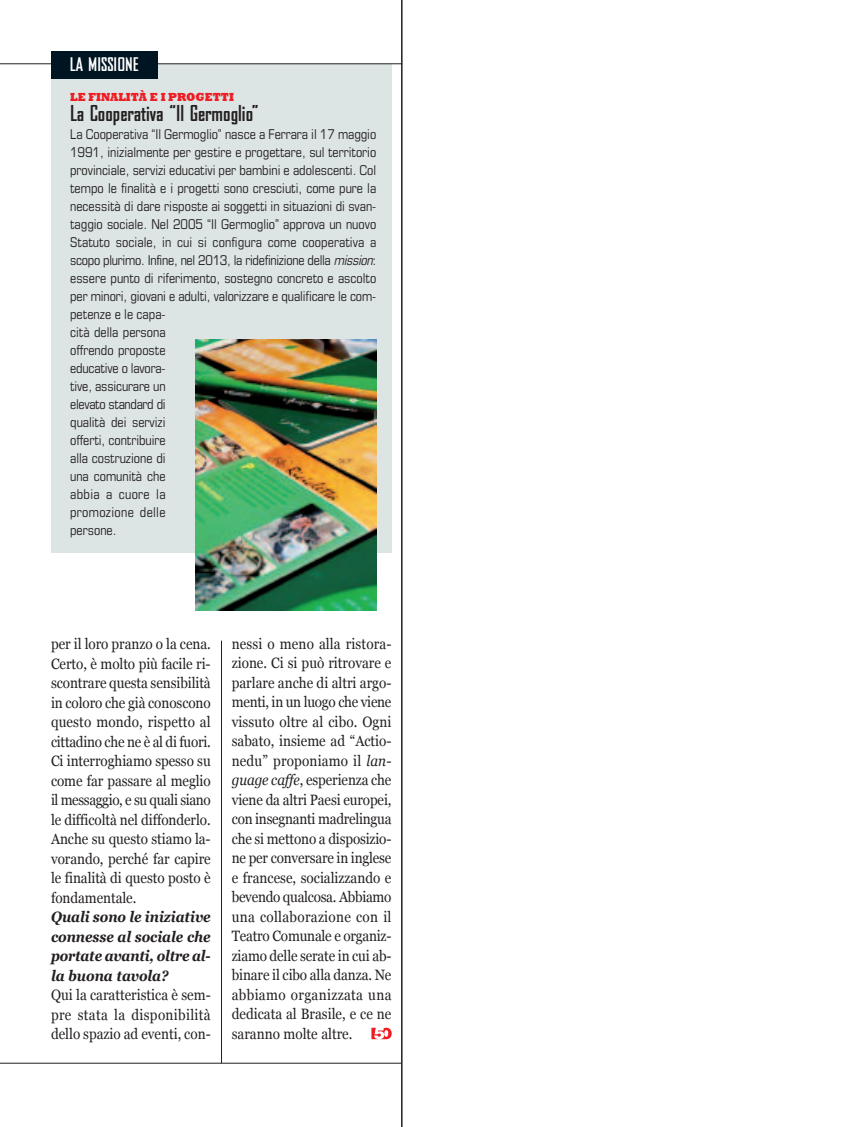
<style>
.page{position:relative;width:859px;height:1127px;background:#fff}
.page>*{position:absolute;margin:0;border:0;box-sizing:border-box;transform-origin:0 0}
.t1{font:700 21px "Bureau Agency";color:#231f20}
.t2{font:700 18px "Bureau Agency";color:#fff}
.t3{font:15px/19.5px "Georgia";letter-spacing:-.005em;color:#231f20;text-align:justify;scale:.9 1}
.t4{font:italic 700 15px/19.5px "Georgia";letter-spacing:-.005em;color:#231f20;text-align:justify;scale:.9 1}
.t5{font:condensed 13.5px/18px "Eurostile";color:#231f20}
.t6{font:800 12px "Rockwell";color:#ee1d23;scale:.9 1}
.s1{font-style:italic}
</style>
<div class="page">
<div style="left:51px;top:64px;width:340px;height:488px;background:#dde4e4"></div>
<hr style="left:0;top:63px;width:402px;height:1px;background:#231f20">
<hr style="left:221px;top:640px;width:1px;height:423px;background:#231f20">
<hr style="left:0;top:1063px;width:402px;height:1px;background:#231f20">
<div style="left:51px;top:51px;width:106px;height:27px;background:#001522"></div>
<img style="left:196px;top:339px;width:180px;height:271px">
<svg style="left:371px;top:1028px;width:21px;height:11px"></svg>
<hr style="left:401px;top:0;width:2px;height:1127px;background:#231f20">
<p class="t2" style="left:70px;top:54px;width:71px">LA MISSIONE</p>
<p class="t6" style="left:70px;top:90px;width:183px">LE FINALITÀ E I PROGETTI</p>
<h1 class="t1" style="left:70px;top:101px;width:190px">La Cooperativa “Il Germoglio”</h1>
<p class="t5" style="left:70px;top:126px;width:308px">La Cooperativa “Il Germoglio” nasce a Ferrara il 17 maggio 1991, inizialmente per gestire e progettare, sul territorio provinciale, servizi educativi per bambini e adolescenti. Col tempo le finalità e i progetti sono cresciuti, come pure la necessità di dare risposte ai soggetti in situazioni di svan&shy;taggio sociale. Nel 2005 “Il Germoglio” approva un nuovo Statuto sociale, in cui si configura come cooperativa a scopo plurimo. Infine, nel 2013, la ridefinizione della <span class="s1">mission</span>: essere punto di riferimento, sostegno concreto e ascolto per minori, giovani e adulti, valorizzare e qualificare le com&shy;petenze e le capa-<br>cità della persona<br>offrendo proposte<br>educative o lavora-<br>tive, assicurare un<br>elevato standard di<br>qualità dei servizi<br>offerti, contribuire<br>alla costruzione di<br>una comunità che<br>abbia a cuore la<br>promozione delle<br>persone.</p>
<p class="t3" style="left:51px;top:634px;width:179px">per il loro pranzo o la cena.<br>Certo, è molto più facile ri&shy;scontrare questa sensibilità in coloro che già conoscono questo mondo, rispetto al cittadino che ne è al di fuori.<br>Ci interroghiamo spesso su come far passare al meglio il messaggio, e su quali siano le difficoltà nel diffonderlo.<br>Anche su questo stiamo la&shy;vorando, perché far capire le finalità di questo posto è fondamentale.</p>
<p class="t4" style="left:51px;top:907px;width:179px">Quali sono le iniziative connesse al sociale che portate avanti, oltre al&shy;la buona tavola?</p>
<p class="t3" style="left:51px;top:985px;width:179px">Qui la caratteristica è sem&shy;pre stata la disponibilità dello spazio ad eventi, con-</p>
<p class="t3" style="left:232px;top:634px;width:179px">nessi o meno alla ristora&shy;zione. Ci si può ritrovare e parlare anche di altri argo&shy;menti, in un luogo che viene vissuto oltre al cibo. ogni sabato, insieme ad “Actio&shy;nedu” proponiamo il <span class="s1">lan&shy;guage caffe</span>, esperienza che viene da altri paesi europei, con insegnanti madrelingua che si mettono a disposizio&shy;ne per conversare in inglese e francese, socializzando e bevendo qualcosa. Abbiamo una collaborazione con il teatro Comunale e organiz&shy;ziamo delle serate in cui ab&shy;binare il cibo alla danza. ne abbiamo organizzata una dedicata al Brasile, e ce ne saranno molte altre.</p>
</div>
